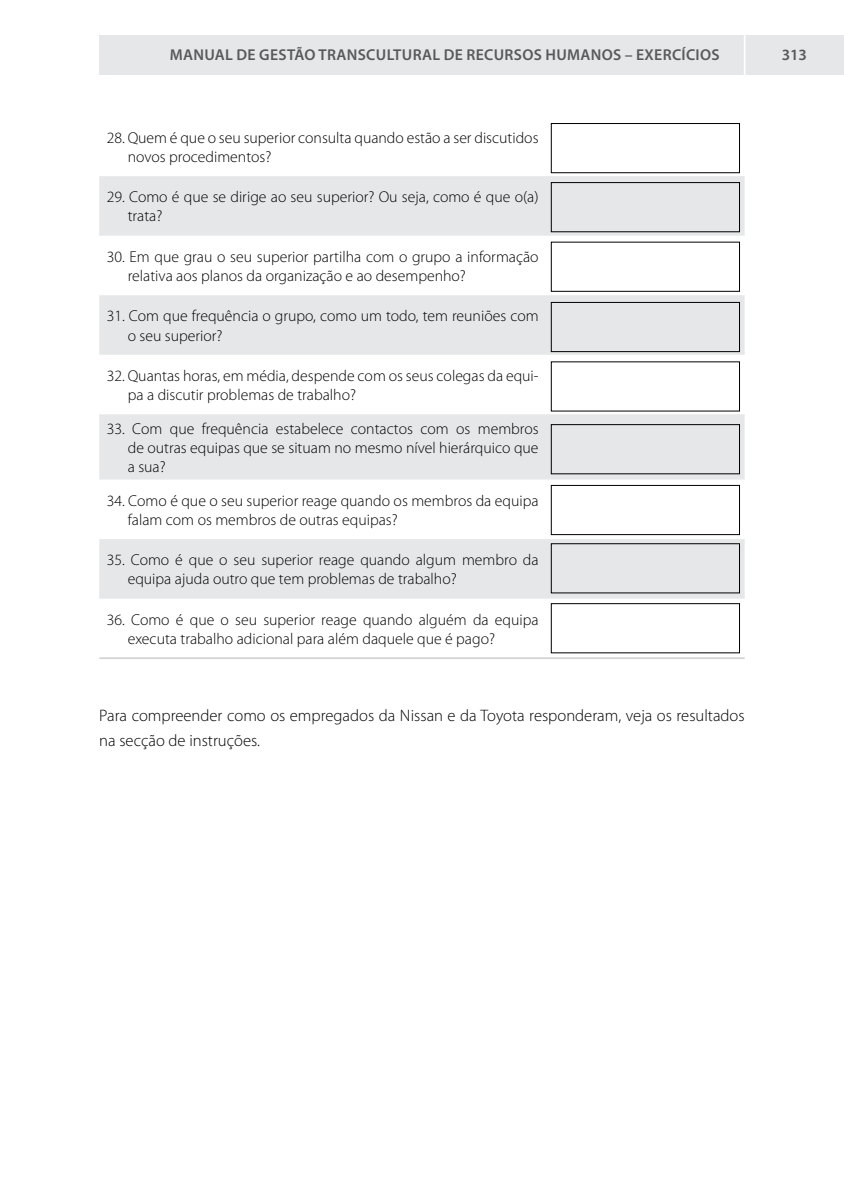
<style>
.page{position:relative;width:844px;height:1191px;background:#fff}
.page>*{position:absolute;margin:0;border:0;box-sizing:border-box;transform-origin:0 0}
.t1{font:300 16.62px/25.4px "Myriad Pro";color:#000}
.t2{font:300 15.75px/19.2px "Myriad Pro";color:#000}
.t3{font:600 15.75px "Myriad Pro";letter-spacing:.02em;color:#58595b}
</style>
<div class="page">
<div style="left:99px;top:35px;width:744px;height:39px;background:#e6e7e8"></div>
<hr style="left:743px;top:11px;width:2px;height:134px;background:#fff">
<svg style="left:99px;top:176px;width:645px;height:422px;fill:#e6e7e8"></svg>
<hr style="left:99px;top:657px;width:447px;height:2px;background:#d1d3d4">
<hr style="left:546px;top:657px;width:198px;height:2px;background:#d1d3d4">
<div style="left:551px;top:123px;width:188px;height:50px;border:1px solid #000"></div>
<div style="left:551px;top:182px;width:188px;height:50px;border:1px solid #000"></div>
<div style="left:551px;top:302px;width:188px;height:50px;border:1px solid #000"></div>
<div style="left:551px;top:424px;width:188px;height:50px;border:1px solid #000"></div>
<div style="left:551px;top:485px;width:188px;height:50px;border:1px solid #000"></div>
<div style="left:551px;top:543px;width:188px;height:50px;border:1px solid #000"></div>
<div style="left:551px;top:603px;width:188px;height:50px;border:1px solid #000"></div>
<p class="t3" style="left:170px;top:45px;width:493px">MANUAL DE GESTÃO TRANSCULTURAL DE RECURSOS HUMANOS – EXERCÍC</p>
<p class="t3" style="left:695px;top:45px;width:15px">IOS</p>
<p class="t3" style="left:781px;top:45px;width:27px">313</p>
<p class="t2" style="left:128px;top:128px;width:412px;text-indent:-21px">28. Quem é que o seu superior consulta quando estão a ser discutidos novos procedimentos?</p>
<p class="t2" style="left:128px;top:187px;width:412px;text-indent:-21px">29. Como é que se dirige ao seu superior? Ou seja, como é que o(a) trata?</p>
<p class="t2" style="left:128px;top:247px;width:412px;text-indent:-21px">30. Em que grau o seu superior partilha com o grupo a informação relativa aos planos da organização e ao desempenho?</p>
<p class="t2" style="left:128px;top:306px;width:412px;text-indent:-21px">31. Com que frequência o grupo, como um todo, tem reuniões com o seu superior?</p>
<p class="t2" style="left:128px;top:366px;width:412px;text-indent:-21px">32. Quantas horas, em média, despende com os seus colegas da equi&shy;pa a discutir problemas de trabalho?</p>
<p class="t2" style="left:128px;top:418px;width:412px;text-align:justify;text-indent:-21px">33. Com que frequência estabelece contactos com os membros de outras equipas que se situam no mesmo nível hierárquico que a sua?</p>
<p class="t2" style="left:128px;top:490px;width:412px;text-indent:-21px">34. Como é que o seu superior reage quando os membros da equipa falam com os membros de outras equipas?</p>
<p class="t2" style="left:128px;top:550px;width:412px;text-indent:-21px">35. Como é que o seu superior reage quando algum membro da equipa ajuda outro que tem problemas de trabalho?</p>
<p class="t2" style="left:128px;top:609px;width:412px;text-indent:-21px">36. Como é que o seu superior reage quando alguém da equipa executa trabalho adicional para além daquele que é pago?</p>
<p class="t1" style="left:99px;top:702px;width:646px">Para compreender como os empregados da Nissan e da Toyota responderam, veja os resultados na secção de instruções.</p>
</div>
